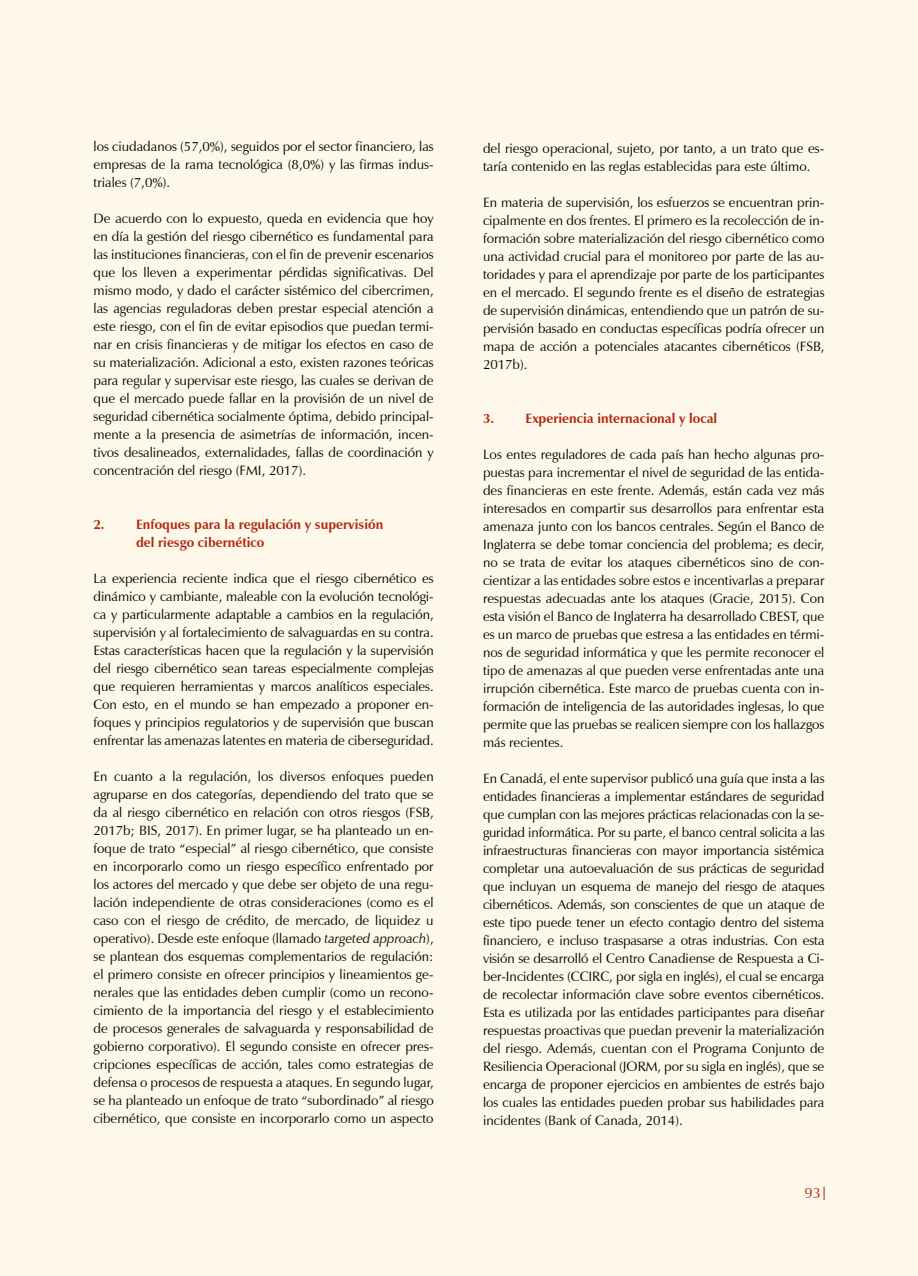
<style>
.page{position:relative;width:918px;height:1276px;background:#fff}
.page>*{position:absolute;margin:0;border:0;box-sizing:border-box;transform-origin:0 0}
.t1{font:15px "Zapf Humanist 601 BT";color:#b02912}
.t2{font:13.5px/18px "Zapf Humanist 601 BT";color:#000;text-align:justify}
.t3{font:700 13.5px/18px "Zapf Humanist 601 BT";color:#b02912}
.s1{font-style:italic}
</style>
<div class="page">
<div style="left:1px;top:0;width:917px;height:1276px;background:#fef8ea"></div>
<svg style="left:824px;top:1186px;width:1px;height:14px"></svg>
<p class="t2" style="left:94px;top:137px;width:342px">los ciudadanos (57,0%), seguidos por el sector financiero, las empresas de la rama tecnológica (8,0%) y las firmas indus&shy;triales (7,0%).</p>
<p class="t2" style="left:94px;top:209px;width:342px">De acuerdo con lo expuesto, queda en evidencia que hoy en día la gestión del riesgo cibernético es fundamental para las instituciones financieras, con el fin de prevenir escenarios que los lleven a experimentar pérdidas significativas. Del mismo modo, y dado el carácter sistémico del cibercrimen, las agencias reguladoras deben prestar especial atención a este riesgo, con el fin de evitar episodios que puedan termi&shy;nar en crisis financieras y de mitigar los efectos en caso de su materialización. Adicional a esto, existen razones teóricas para regular y supervisar este riesgo, las cuales se derivan de que el mercado puede fallar en la provisión de un nivel de seguridad cibernética socialmente óptima, debido principal&shy;mente a la presencia de asimetrías de información, incen&shy;tivos desalineados, externalidades, fallas de coordinación y concentración del riesgo (FMI, 2017).</p>
<p class="t3" style="left:136px;top:515px;width:249px;text-indent:-43px">2. Enfoques para la regulación y supervisión del riesgo cibernético</p>
<p class="t2" style="left:94px;top:569px;width:342px">La experiencia reciente indica que el riesgo cibernético es dinámico y cambiante, maleable con la evolución tecnológi&shy;ca y particularmente adaptable a cambios en la regulación, supervisión y al fortalecimiento de salvaguardas en su contra.<br>Estas características hacen que la regulación y la supervisión del riesgo cibernético sean tareas especialmente complejas que requieren herramientas y marcos analíticos especiales.<br>Con esto, en el mundo se han empezado a proponer en&shy;foques y principios regulatorios y de supervisión que buscan enfrentar las amenazas latentes en materia de ciberseguridad.</p>
<p class="t2" style="left:94px;top:767px;width:342px">En cuanto a la regulación, los diversos enfoques pueden agruparse en dos categorías, dependiendo del trato que se da al riesgo cibernético en relación con otros riesgos (FSB, 2017b; BIS, 2017). En primer lugar, se ha planteado un en&shy;foque de trato “especial” al riesgo cibernético, que consiste en incorporarlo como un riesgo específico enfrentado por los actores del mercado y que debe ser objeto de una regu&shy;lación independiente de otras consideraciones (como es el caso con el riesgo de crédito, de mercado, de liquidez u operativo). Desde este enfoque (llamado <span class="s1">targeted approach</span>), se plantean dos esquemas complementarios de regulación: el primero consiste en ofrecer principios y lineamientos ge&shy;nerales que las entidades deben cumplir (como un recono&shy;cimiento de la importancia del riesgo y el establecimiento de procesos generales de salvaguarda y responsabilidad de gobierno corporativo). El segundo consiste en ofrecer pres&shy;cripciones específicas de acción, tales como estrategias de defensa o procesos de respuesta a ataques. En segundo lugar, se ha planteado un enfoque de trato “subordinado” al riesgo cibernético, que consiste en incorporarlo como un aspecto</p>
<p class="t2" style="left:483px;top:139px;width:343px">del riesgo operacional, sujeto, por tanto, a un trato que es&shy;taría contenido en las reglas establecidas para este último.</p>
<p class="t2" style="left:483px;top:193px;width:343px">En materia de supervisión, los esfuerzos se encuentran prin&shy;cipalmente en dos frentes. El primero es la recolección de in&shy;formación sobre materialización del riesgo cibernético como una actividad crucial para el monitoreo por parte de las au&shy;toridades y para el aprendizaje por parte de los participantes en el mercado. El segundo frente es el diseño de estrategias de supervisión dinámicas, entendiendo que un patrón de su&shy;pervisión basado en conductas específicas podría ofrecer un mapa de acción a potenciales atacantes cibernéticos (FSB, 2017b).</p>
<p class="t3" style="left:483px;top:409px;width:236px">3. Experiencia internacional y local</p>
<p class="t2" style="left:483px;top:445px;width:343px">Los entes reguladores de cada país han hecho algunas pro&shy;puestas para incrementar el nivel de seguridad de las entida&shy;des financieras en este frente. Además, están cada vez más interesados en compartir sus desarrollos para enfrentar esta amenaza junto con los bancos centrales. Según el Banco de Inglaterra se debe tomar conciencia del problema; es decir, no se trata de evitar los ataques cibernéticos sino de con&shy;cientizar a las entidades sobre estos e incentivarlas a preparar respuestas adecuadas ante los ataques (Gracie, 2015). Con esta visión el Banco de Inglaterra ha desarrollado CBEST, que es un marco de pruebas que estresa a las entidades en térmi&shy;nos de seguridad informática y que les permite reconocer el tipo de amenazas al que pueden verse enfrentadas ante una irrupción cibernética. Este marco de pruebas cuenta con in&shy;formación de inteligencia de las autoridades inglesas, lo que permite que las pruebas se realicen siempre con los hallazgos más recientes.</p>
<p class="t2" style="left:483px;top:769px;width:343px">En Canadá, el ente supervisor publicó una guía que insta a las entidades financieras a implementar estándares de seguridad que cumplan con las mejores prácticas relacionadas con la se&shy;guridad informática. Por su parte, el banco central solicita a las infraestructuras financieras con mayor importancia sistémica completar una autoevaluación de sus prácticas de seguridad que incluyan un esquema de manejo del riesgo de ataques cibernéticos. Además, son conscientes de que un ataque de este tipo puede tener un efecto contagio dentro del sistema financiero, e incluso traspasarse a otras industrias. Con esta visión se desarrolló el Centro Canadiense de Respuesta a Ci&shy;ber-Incidentes (CCIRC, por sigla en inglés), el cual se encarga de recolectar información clave sobre eventos cibernéticos.<br>Esta es utilizada por las entidades participantes para diseñar respuestas proactivas que puedan prevenir la materialización del riesgo. Además, cuentan con el Programa Conjunto de Resiliencia Operacional (JORM, por su sigla en inglés), que se encarga de proponer ejercicios en ambientes de estrés bajo los cuales las entidades pueden probar sus habilidades para incidentes (Bank of Canada, 2014).</p>
<p class="t1" style="left:805px;top:1184px;width:18px">93</p>
</div>
